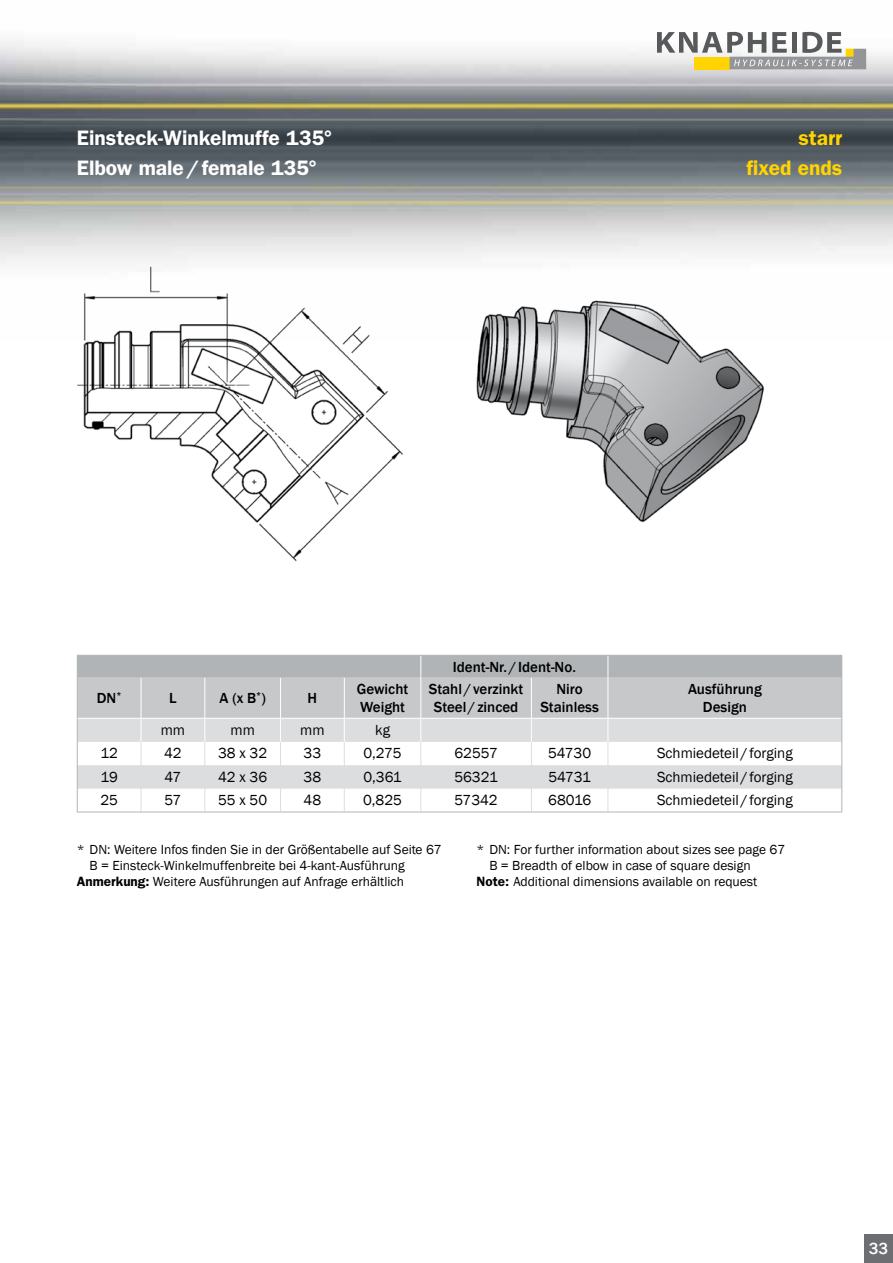
<style>
.page{position:relative;width:893px;height:1263px;background:#fff}
.page>*{position:absolute;margin:0;border:0;box-sizing:border-box;transform-origin:0 0}
.t1{font:600 21px/30px "Franklin Gothic";letter-spacing:-.005em;color:#fff}
.t2{font:600 21px/30px "Franklin Gothic";color:#ffd400;text-align:right}
.t3{font:500 16.5px "Franklin Gothic";color:#fff}
.t4{font:15px "Franklin Gothic";color:#000}
.t5{font:500 15px/18px "Franklin Gothic";color:#000;text-align:center}
.t6{font:13.5px "Franklin Gothic";color:#000}
.s1{font-weight:600}
</style>
<div class="page">
<div style="left:864px;top:1234px;width:29px;height:29px;background:#6d6e71"></div>
<img style="left:0;top:31px;width:893px;height:233px">
<svg style="left:657px;top:32px;width:209px;height:37px"></svg>
<img style="left:69px;top:259px;width:378px;height:303px">
<img style="left:454px;top:259px;width:320px;height:264px">
<svg style="left:77px;top:655px;width:765px;height:157px"></svg>
<hr style="left:77px;top:812px;width:64px;height:1px;background:#b1b4b6">
<hr style="left:141px;top:812px;width:64px;height:1px;background:#b1b4b6">
<hr style="left:205px;top:812px;width:76px;height:1px;background:#b1b4b6">
<hr style="left:281px;top:812px;width:63px;height:1px;background:#b1b4b6">
<hr style="left:344px;top:812px;width:77px;height:1px;background:#b1b4b6">
<hr style="left:421px;top:812px;width:110px;height:1px;background:#b1b4b6">
<hr style="left:531px;top:812px;width:77px;height:1px;background:#b1b4b6">
<hr style="left:608px;top:812px;width:234px;height:1px;background:#b1b4b6">
<h1 class="t1" style="left:77px;top:122px;width:257px">Einsteck-Winkelmuffe 135°<br>Elbow male/female 135°</h1>
<h1 class="t2" style="left:746px;top:122px;width:97px">starr<br>fixed ends</h1>
<p class="t5" style="left:453px;top:658px;width:123px">Ident-Nr. / Ident-No.</p>
<p class="t5" style="left:97px;top:689px;width:26px">DN<sup>*</sup></p>
<p class="t5" style="left:169px;top:689px;width:9px">L</p>
<p class="t5" style="left:220px;top:689px;width:48px">A (x B<sup>*</sup>)</p>
<p class="t5" style="left:308px;top:689px;width:11px">H</p>
<p class="t5" style="left:357px;top:680px;width:53px;text-align:left">Gewicht<br>Weight</p>
<p class="t5" style="left:429px;top:680px;width:96px">Stahl / verzinkt<br>Steel / zinced</p>
<p class="t5" style="left:540px;top:680px;width:60px">Niro<br>Stainless</p>
<p class="t5" style="left:688px;top:680px;width:75px">Ausführung<br>Design</p>
<p class="t4" style="left:161px;top:721px;width:26px">mm</p>
<p class="t4" style="left:230px;top:721px;width:26px">mm</p>
<p class="t4" style="left:300px;top:721px;width:26px">mm</p>
<p class="t4" style="left:375px;top:721px;width:17px">kg</p>
<p class="t4" style="left:100px;top:744px;width:19px">12</p>
<p class="t4" style="left:164px;top:744px;width:19px">42</p>
<p class="t4" style="left:218px;top:744px;width:51px">38 x 32</p>
<p class="t4" style="left:304px;top:744px;width:19px">33</p>
<p class="t4" style="left:363px;top:744px;width:40px">0,275</p>
<p class="t4" style="left:454px;top:744px;width:45px">62557</p>
<p class="t4" style="left:548px;top:744px;width:44px">54730</p>
<p class="t4" style="left:657px;top:744px;width:137px">Schmiedeteil / forging</p>
<p class="t4" style="left:100px;top:767px;width:19px">19</p>
<p class="t4" style="left:165px;top:767px;width:18px">47</p>
<p class="t4" style="left:218px;top:767px;width:51px">42 x 36</p>
<p class="t4" style="left:304px;top:767px;width:19px">38</p>
<p class="t4" style="left:363px;top:767px;width:40px">0,361</p>
<p class="t4" style="left:454px;top:767px;width:45px">56321</p>
<p class="t4" style="left:548px;top:767px;width:44px">54731</p>
<p class="t4" style="left:657px;top:767px;width:137px">Schmiedeteil / forging</p>
<p class="t4" style="left:100px;top:791px;width:19px">25</p>
<p class="t4" style="left:164px;top:791px;width:18px">57</p>
<p class="t4" style="left:218px;top:791px;width:51px">55 x 50</p>
<p class="t4" style="left:304px;top:791px;width:19px">48</p>
<p class="t4" style="left:363px;top:791px;width:40px">0,825</p>
<p class="t4" style="left:454px;top:791px;width:45px">57342</p>
<p class="t4" style="left:548px;top:791px;width:44px">68016</p>
<p class="t4" style="left:657px;top:791px;width:137px">Schmiedeteil / forging</p>
<p class="t6" style="left:77px;top:841px;width:366px">* DN: Weitere Infos finden Sie in der Größentabelle auf Seite 67</p>
<p class="t6" style="left:90px;top:857px;width:317px">B = Einsteck-Winkelmuffenbreite bei 4-kant-Ausführung</p>
<p class="t6" style="left:77px;top:873px;width:329px"><span class="s1">Anmerkung:</span> Weitere Ausführungen auf Anfrage erhältlich</p>
<p class="t6" style="left:477px;top:841px;width:310px">* DN: For further information about sizes see page 67</p>
<p class="t6" style="left:489px;top:857px;width:263px">B = Breadth of elbow in case of square design</p>
<p class="t6" style="left:477px;top:873px;width:282px"><span class="s1">Note:</span> Additional dimensions available on request</p>
<p class="t3" style="left:869px;top:1238px;width:21px">33</p>
</div>
